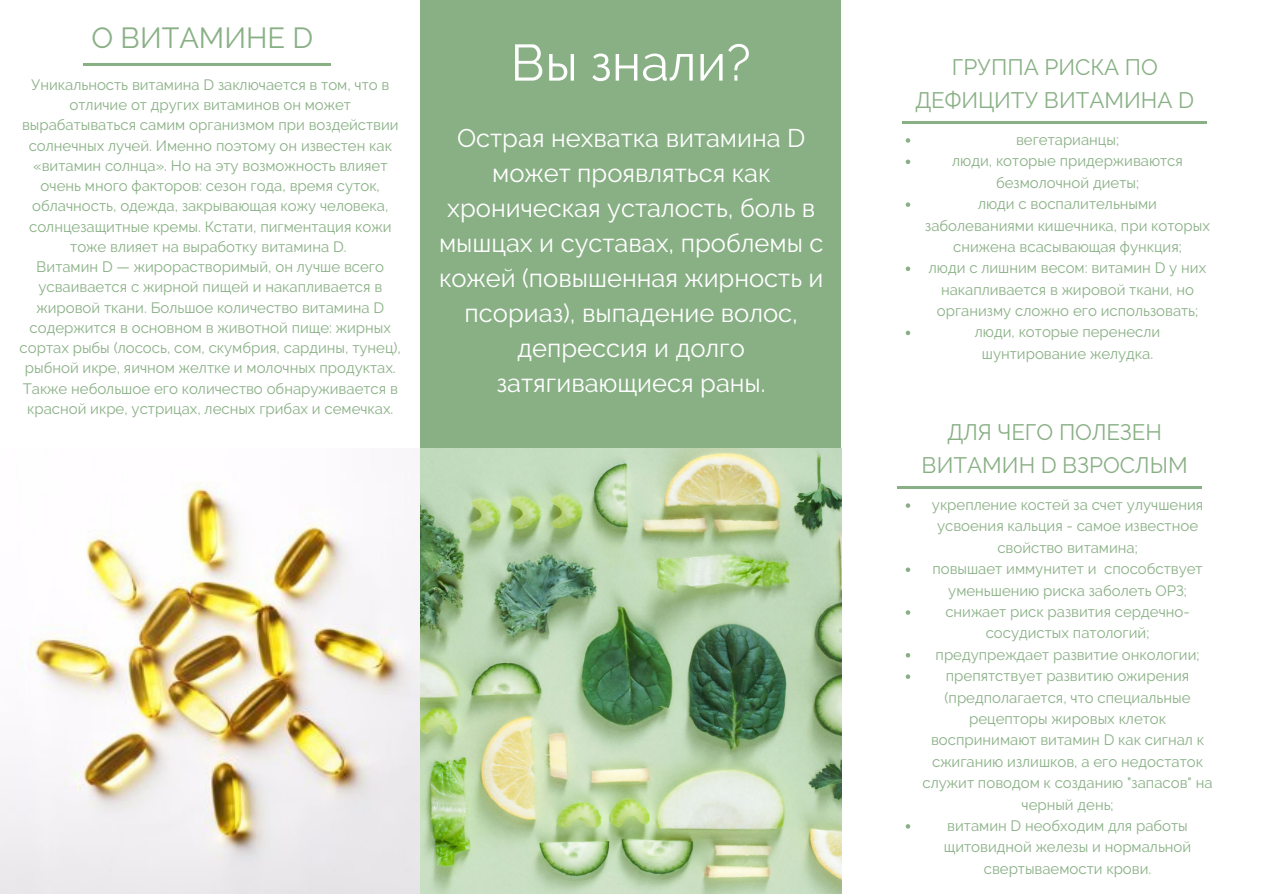
<style>
.page{position:relative;width:1263px;height:894px;background:#fff}
.page>*{position:absolute;margin:0;border:0;box-sizing:border-box;transform-origin:0 0}
.t1{font:51px "Raleway";color:#fff}
.t2{font:28.95px "Raleway";color:#89b085}
.t3{font:25.5px/34.8px "Raleway";color:#fff;text-align:center}
.t4{font:22.35px/32.4px "Raleway";color:#89b085;text-align:center}
.t5{font:15px/21.3px "Raleway";color:#89b085;text-align:center}
</style>
<div class="page">
<div style="left:421px;top:0;width:420px;height:467px;background:#89b085"></div>
<svg style="left:906px;top:138px;width:4px;height:5px"></svg>
<svg style="left:906px;top:159px;width:4px;height:5px"></svg>
<svg style="left:906px;top:202px;width:4px;height:5px"></svg>
<svg style="left:906px;top:266px;width:4px;height:5px"></svg>
<svg style="left:906px;top:330px;width:4px;height:5px"></svg>
<hr style="left:902px;top:122px;width:305px;height:2px;background:#89b085">
<svg style="left:906px;top:503px;width:4px;height:4px"></svg>
<svg style="left:906px;top:567px;width:4px;height:5px"></svg>
<svg style="left:906px;top:610px;width:4px;height:4px"></svg>
<svg style="left:906px;top:653px;width:4px;height:4px"></svg>
<svg style="left:906px;top:674px;width:4px;height:4px"></svg>
<svg style="left:906px;top:824px;width:4px;height:4px"></svg>
<img style="left:0;top:449px;width:841px;height:444px">
<hr style="left:897px;top:486px;width:304px;height:3px;background:#89b085">
<hr style="left:83px;top:63px;width:248px;height:3px;background:#89b085">
<p class="t2" style="left:92px;top:21px;width:223px">О ВИТАМИНЕ D</p>
<p class="t5" style="left:22px;top:74px;width:378px;line-height:20.2px">Уникальность витамина D заключается в том, что в отличие от других витаминов он может вырабатываться самим организмом при воздействии солнечных лучей. Именно поэтому он известен как «витамин солнца». Но на эту возможность влияет очень много факторов: сезон года, время суток, облачность, одежда, закрывающая кожу человека, солнцезащитные кремы. Кстати, пигментация кожи тоже влияет на выработку витамина D.</p>
<p class="t5" style="left:20px;top:256px;width:383px;line-height:20.2px">Витамин D — жирорастворимый, он лучше всего усваивается с жирной пищей и накапливается в жировой ткани. Большое количество витамина D содержится в основном в животной пище: жирных сортах рыбы (лосось, сом, скумбрия, сардины, тунец), рыбной икре, яичном желтке и молочных продуктах.<br>Также небольшое его количество обнаруживается в красной икре, устрицах, лесных грибах и семечках.</p>
<p class="t1" style="left:511px;top:33px;width:241px">Вы знали?</p>
<p class="t3" style="left:439px;top:121px;width:386px">Острая нехватка витамина D может проявляться как хроническая усталость, боль в мышцах и суставах, проблемы с кожей (повышенная жирность и псориаз), выпадение волос, депрессия и долго затягивающиеся раны.</p>
<p class="t4" style="left:915px;top:51px;width:280px">ГРУППА РИСКА ПО<br>ДЕФИЦИТУ ВИТАМИНА D</p>
<p class="t5" style="left:1016px;top:129px;width:105px">вегетарианцы;</p>
<p class="t5" style="left:952px;top:150px;width:232px">люди, которые придерживаются безмолочной диеты;</p>
<p class="t5" style="left:925px;top:193px;width:286px">люди с воспалительными заболеваниями кишечника, при которых снижена всасывающая функция;</p>
<p class="t5" style="left:929px;top:257px;width:279px">люди с лишним весом: витамин D у них накапливается в жировой ткани, но организму сложно его использовать;</p>
<p class="t5" style="left:975px;top:321px;width:187px">люди, которые перенесли шунтирование желудка.</p>
<p class="t4" style="left:922px;top:416px;width:267px">ДЛЯ ЧЕГО ПОЛЕЗЕН<br>ВИТАМИН D ВЗРОСЛЫМ</p>
<p class="t5" style="left:932px;top:494px;width:273px">укрепление костей за счет улучшения усвоения кальция - самое известное свойство витамина;</p>
<p class="t5" style="left:932px;top:558px;width:272px">повышает иммунитет и способствует уменьшению риска заболеть ОРЗ;</p>
<p class="t5" style="left:945px;top:601px;width:246px">снижает риск развития сердечно&shy;сосудистых патологий;</p>
<p class="t5" style="left:935px;top:643px;width:265px">предупреждает развитие онкологии;</p>
<p class="t5" style="left:922px;top:665px;width:291px">препятствует развитию ожирения (предполагается, что специальные рецепторы жировых клеток воспринимают витамин D как сигнал к сжиганию излишков, а его недостаток служит поводом к созданию "запасов" на черный день;</p>
<p class="t5" style="left:944px;top:814px;width:249px">витамин D необходим для работы щитовидной железы и нормальной свертываемости крови.</p>
</div>
